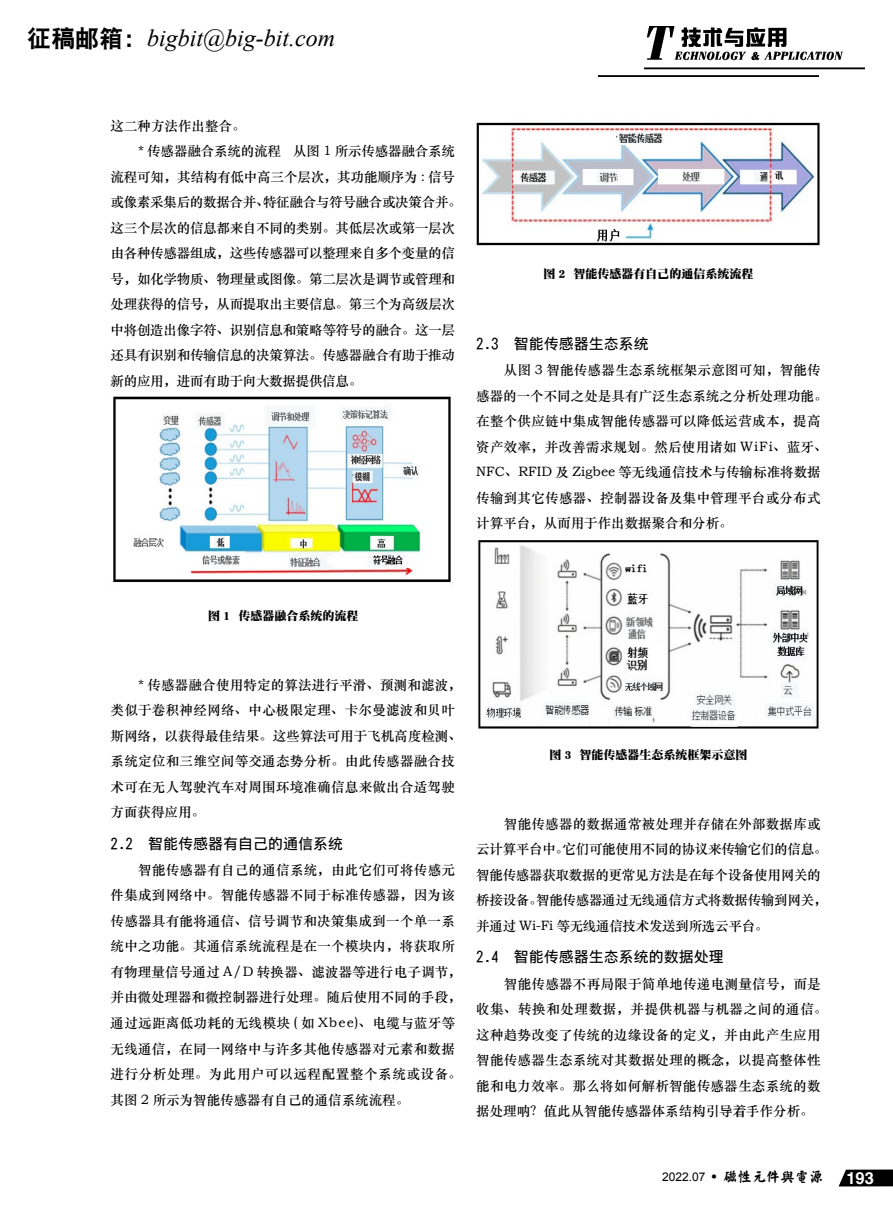
<style>
.page{position:relative;width:893px;height:1212px;background:#fff}
.page>*{position:absolute;margin:0;border:0;box-sizing:border-box;transform-origin:0 0}
.t1{font:italic 24px "Times New Roman";color:#000}
.t2{font:16.5px "CT Cu Hei SJ";color:#fff}
.t3{font:15px "DF Hei W5 A";color:#000}
.t4{font:13.5px/25.5px "ST Zhongsong";letter-spacing:.015em;color:#000}
.t5{font:13.5px/25.5px "ST Zhongsong";letter-spacing:-.02em;color:#000}
.t6{font:13.5px "ST Zhongsong";letter-spacing:-.01em;color:#000}
.t7{font:12px "DFP Song W12";color:#000}
.t8{font:12px "Arial";color:#000}
.s1{font-family:"DFP Hei W9";font-style:normal}
.s2{font-family:"Sim Sun";font-size:18px}
.s3{font-family:"H Yx 4 gf";font-size:14.4px}
</style>
<div class="page">
<div style="left:838px;top:1169px;width:55px;height:17px;background:#000"></div>
<svg style="left:838px;top:1169px;width:9px;height:18px"></svg>
<img style="left:598px;top:27px;width:266px;height:50px">
<img style="left:113px;top:396px;width:338px;height:187px">
<img style="left:476px;top:122px;width:344px;height:124px">
<img style="left:478px;top:540px;width:341px;height:189px">
<h1 class="t1" style="left:27px;top:22px;width:310px"><span class="s1">征稿邮箱：</span>bigbit@big-bit.com</h1>
<p class="t4" style="left:111px;top:112px;width:137px">这二种方法作出整合。</p>
<p class="t6" style="left:138px;top:142px;width:318px">* 传感器融合系统的流程 从图 1 所示传感器融合系统</p>
<p class="t6" style="left:111px;top:167px;width:346px">流程可知，其结构有低中高三个层次，其功能顺序为 : 信号</p>
<p class="t5" style="left:111px;top:189px;width:353px">或像素采集后的数据合并、特征融合与符号融合或决策合并。</p>
<p class="t5" style="left:111px;top:214px;width:346px">这三个层次的信息都来自不同的类别。其低层次或第一层次</p>
<p class="t5" style="left:111px;top:240px;width:346px">由各种传感器组成，这些传感器可以整理来自多个变量的信</p>
<p class="t5" style="left:111px;top:265px;width:346px">号，如化学物质、物理量或图像。第二层次是调节或管理和</p>
<p class="t5" style="left:111px;top:291px;width:346px">处理获得的信号，从而提取出主要信息。第三个为高级层次</p>
<p class="t5" style="left:111px;top:316px;width:346px">中将创造出像字符、识别信息和策略等符号的融合。这一层</p>
<p class="t5" style="left:111px;top:342px;width:346px">还具有识别和传输信息的决策算法。传感器融合有助于推动</p>
<p class="t5" style="left:111px;top:367px;width:253px">新的应用，进而有助于向大数据提供信息。</p>
<p class="t7" style="left:543px;top:268px;width:212px">图 2 智能传感器有自己的通信系统流程</p>
<p class="t3" style="left:476px;top:336px;width:174px">2.3 智能传感器生态系统</p>
<p class="t4" style="left:476px;top:357px;width:353px;text-indent:28px">从图 3 智能传感器生态系统框架示意图可知，智能传感器的一个不同之处是具有广泛生态系统之分析处理功能。在整个供应链中集成智能传感器可以降低运营成本，提高资产效率，并改善需求规划。然后使用诸如 WiFi、蓝牙、<br>NFC、RFID 及 Zigbee 等无线通信技术与传输标准将数据传输到其它传感器、控制器设备及集中管理平台或分布式计算平台，从而用于作出数据聚合和分析。</p>
<p class="t7" style="left:208px;top:610px;width:152px">图 1 传感器融合系统的流程</p>
<p class="t4" style="left:111px;top:671px;width:353px;text-indent:28px">* 传感器融合使用特定的算法进行平滑、预测和滤波，类似于卷积神经网络、中心极限定理、卡尔曼滤波和贝叶斯网络，以获得最佳结果。这些算法可用于飞机高度检测、系统定位和三维空间等交通态势分析。由此传感器融合技术可在无人驾驶汽车对周围环境准确信息来做出合适驾驶方面获得应用。</p>
<p class="t3" style="left:111px;top:836px;width:234px">2.2 智能传感器有自己的通信系统</p>
<p class="t4" style="left:111px;top:856px;width:353px;text-indent:28px">智能传感器有自己的通信系统，由此它们可将传感元件集成到网络中。智能传感器不同于标准传感器，因为该传感器具有能将通信、信号调节和决策集成到一个单一系统中之功能。其通信系统流程是在一个模块内，将获取所有物理量信号通过 A/D 转换器、滤波器等进行电子调节，并由微处理器和微控制器进行处理。 随后使用不同的手段，通过远距离低功耗的无线模块 ( 如 Xbee)、电缆与蓝牙等无线通信，在同一网络中与许多其他传感器对元素和数据进行分析处理。为此用户可以远程配置整个系统或设备。其图 2 所示为智能传感器有自己的通信系统流程。</p>
<p class="t7" style="left:549px;top:749px;width:200px">图 3 智能传感器生态系统框架示意图</p>
<p class="t5" style="left:476px;top:810px;width:353px;text-indent:28px">智能传感器的数据通常被处理并存储在外部数据库或云计算平台中。它们可能使用不同的协议来传输它们的信息。智能传感器获取数据的更常见方法是在每个设备使用网关的桥接设备。智能传感器通过无线通信方式将数据传输到网关，并通过 Wi-Fi 等无线通信技术发送到所选云平台。</p>
<p class="t3" style="left:476px;top:949px;width:249px">2.4 智能传感器生态系统的数据处理</p>
<p class="t4" style="left:476px;top:970px;width:353px;text-indent:28px">智能传感器不再局限于简单地传递电测量信号，而是收集、转换和处理数据，并提供机器与机器之间的通信。这种趋势改变了传统的边缘设备的定义，并由此产生应用智能传感器生态系统对其数据处理的概念，以提高整体性能和电力效率。那么将如何解析智能传感器生态系统的数据处理呐？值此从智能传感器体系结构引导着手作分析。</p>
<p class="t8" style="left:662px;top:1168px;width:163px">2022.07<span class="s2">·</span><span class="s3">磁性元件与电源</span></p>
<p class="t2" style="left:846px;top:1170px;width:29px">193</p>
</div>
